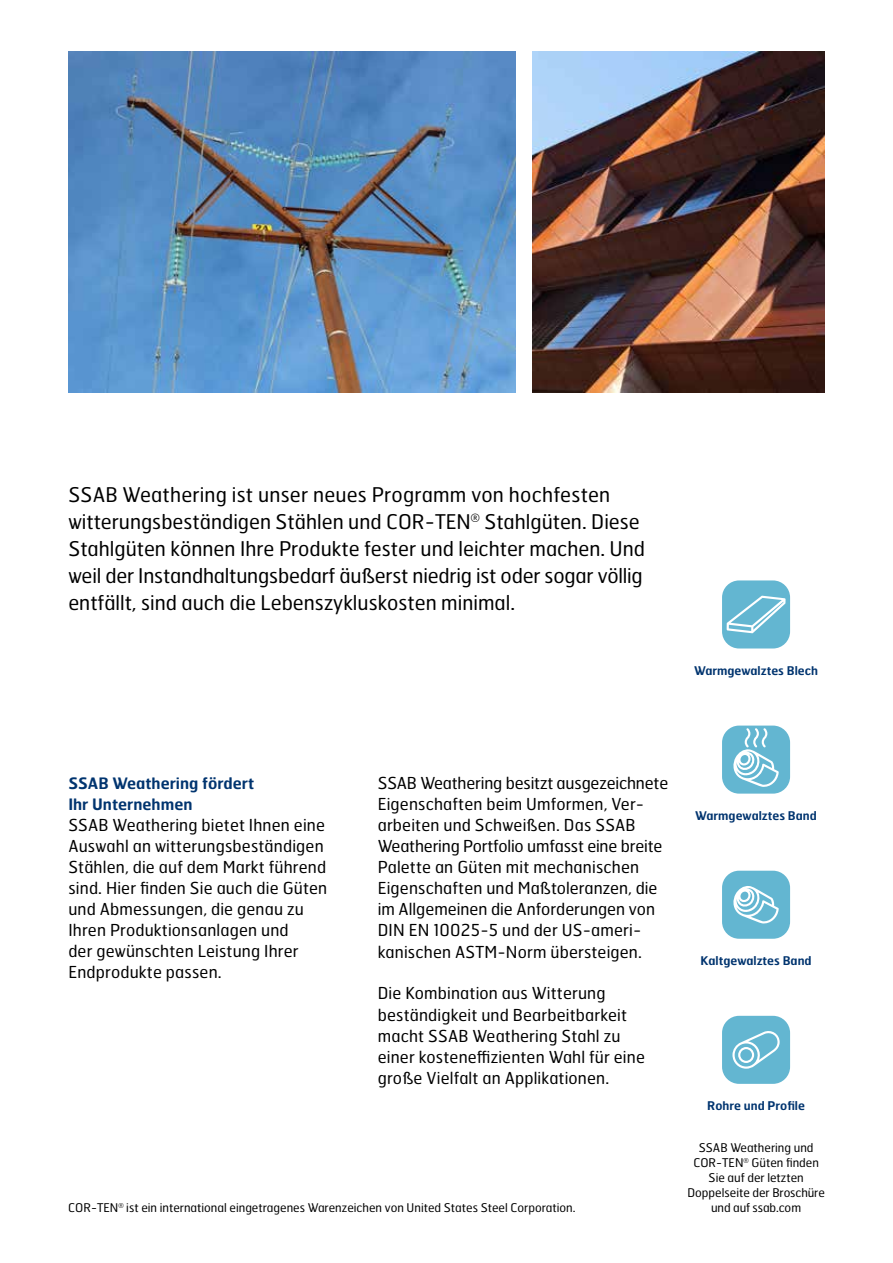
<style>
.page{position:relative;width:893px;height:1263px;background:#fff}
.page>*{position:absolute;margin:0;border:0;box-sizing:border-box;transform-origin:0 0}
.t1{font:20.25px/27px "Hermes FB";color:#000}
.t2{font:16.5px/21px "Hermes FB";letter-spacing:.01em;color:#000}
.t3{font:600 15.75px/21px "Hermes FB";color:#00346f}
.t4{font:12px/15px "Hermes FB";color:#000;text-align:center}
.t5{font:600 12px "Hermes FB";color:#00346f}
</style>
<div class="page">
<img style="left:68px;top:51px;width:447px;height:341px">
<img style="left:532px;top:51px;width:293px;height:341px">
<svg style="left:722px;top:871px;width:68px;height:68px"></svg>
<svg style="left:722px;top:580px;width:68px;height:68px"></svg>
<svg style="left:722px;top:725px;width:68px;height:69px"></svg>
<svg style="left:722px;top:1016px;width:68px;height:68px"></svg>
<p class="t1" style="left:68px;top:481px;width:578px">SSAB Weathering ist unser neues Programm von hochfesten witterungsbeständigen Stählen und COR-TEN<sup>®</sup> Stahlgüten. Diese Stahlgüten können Ihre Produkte fester und leichter machen. Und weil der Instandhaltungsbedarf äußerst niedrig ist oder sogar völlig entfällt, sind auch die Lebenszykluskosten minimal.</p>
<p class="t5" style="left:694px;top:663px;width:125px">Warmgewalztes Blech</p>
<p class="t3" style="left:68px;top:772px;width:187px">SSAB Weathering fördert<br>Ihr Unternehmen</p>
<p class="t2" style="left:68px;top:814px;width:260px">SSAB Weathering bietet Ihnen eine<br>Auswahl an witterungsbeständigen<br>Stählen, die auf dem Markt führend sind. Hier finden Sie auch die Güten und Abmessungen, die genau zu<br>Ihren Produktionsanlagen und<br>der gewünschten Leistung Ihrer<br>Endprodukte passen.</p>
<p class="t2" style="left:378px;top:772px;width:292px">SSAB Weathering besitzt ausgezeichnete Eigenschaften beim Umformen, Ver&shy;arbeiten und Schweißen. Das SSAB Weathering Portfolio umfasst eine breite Palette an Güten mit mechanischen Eigenschaften und Maßtoleranzen, die im Allgemeinen die Anforderungen von DIN EN 10025-5 und der US-ameri&shy;kanischen ASTM-Norm übersteigen.</p>
<p class="t2" style="left:378px;top:982px;width:269px">Die Kombination aus Witterung beständigkeit und Bearbeitbarkeit macht SSAB Weathering Stahl zu einer kosteneffizienten Wahl für eine große Vielfalt an Applikationen.</p>
<p class="t5" style="left:695px;top:808px;width:123px">Warmgewalztes Band</p>
<p class="t5" style="left:700px;top:953px;width:113px">Kaltgewalztes Band</p>
<p class="t5" style="left:707px;top:1098px;width:99px">Rohre und Profile</p>
<p class="t4" style="left:687px;top:1140px;width:139px">SSAB Weathering und<br>COR-TEN<sup>®</sup> Güten finden<br>Sie auf der letzten<br>Doppelseite der Broschüre</p>
<p class="t4" style="left:68px;top:1200px;width:509px">COR-TEN<sup>®</sup> ist ein international eingetragenes Warenzeichen von United States Steel Corporation.</p>
<p class="t4" style="left:711px;top:1200px;width:91px">und auf ssab.com</p>
</div>
